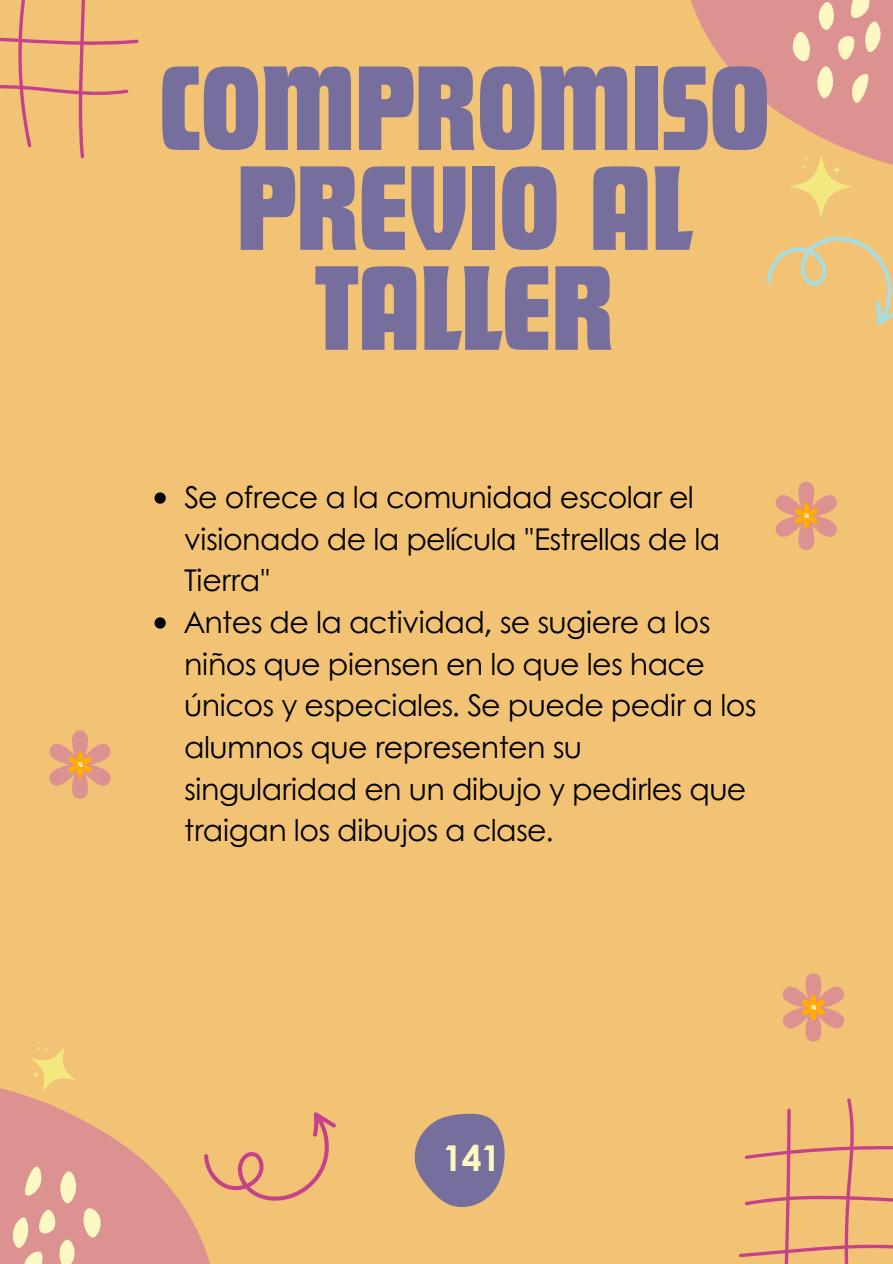
<style>
.page{position:relative;width:893px;height:1264px;background:#fff}
.page>*{position:absolute;margin:0;border:0;box-sizing:border-box;transform-origin:0 0}
.t1{font:125.1px/99.9px "Futura Com Display";color:#766f9d;text-align:center}
.t2{font:700 35.55px "Century Gothic";color:#fdf7c3}
.t3{font:30px/41.7px "Century Gothic";letter-spacing:-.02em;color:#000}
</style>
<div class="page">
<div style="left:0;top:0;width:892px;height:1263px;background:#f2c275"></div>
<svg style="left:691px;top:0;width:201px;height:187px"></svg>
<svg style="left:414px;top:1113px;width:91px;height:94px"></svg>
<svg style="left:0;top:1088px;width:210px;height:175px;fill:#dd9292"></svg>
<svg style="left:20px;top:1047px;width:67px;height:56px"></svg>
<svg style="left:790px;top:155px;width:61px;height:62px"></svg>
<svg style="left:801px;top:155px;width:7px;height:15px"></svg>
<svg style="left:739px;top:1098px;width:153px;height:165px"></svg>
<svg style="left:0;top:0;width:139px;height:158px"></svg>
<svg style="left:775px;top:482px;width:62px;height:68px"></svg>
<svg style="left:49px;top:730px;width:62px;height:68px"></svg>
<svg style="left:782px;top:973px;width:62px;height:68px"></svg>
<svg style="left:783px;top:0;width:108px;height:106px;background:#e3a69b"></svg>
<svg style="left:2px;top:1163px;width:108px;height:100px;background:#e3a69b"></svg>
<svg style="left:767px;top:236px;width:125px;height:89px"></svg>
<svg style="left:204px;top:1112px;width:132px;height:89px"></svg>
<svg style="left:154px;top:492px;width:12px;height:11px"></svg>
<svg style="left:154px;top:617px;width:12px;height:11px"></svg>
<h1 class="t1" style="left:159px;top:55px;width:612px">COMPROMISO<br>PREVIO AL<br>TALLER</h1>
<p class="t3" style="left:184px;top:475px;width:573px">Se ofrece a la comunidad escolar el visionado de la película "Estrellas de la<br>Tierra"<br>Antes de la actividad, se sugiere a los niños que piensen en lo que les hace únicos y especiales. Se puede pedir a los alumnos que representen su singularidad en un dibujo y pedirles que traigan los dibujos a clase.</p>
<p class="t2" style="left:442px;top:1130px;width:60px">141</p>
</div>
